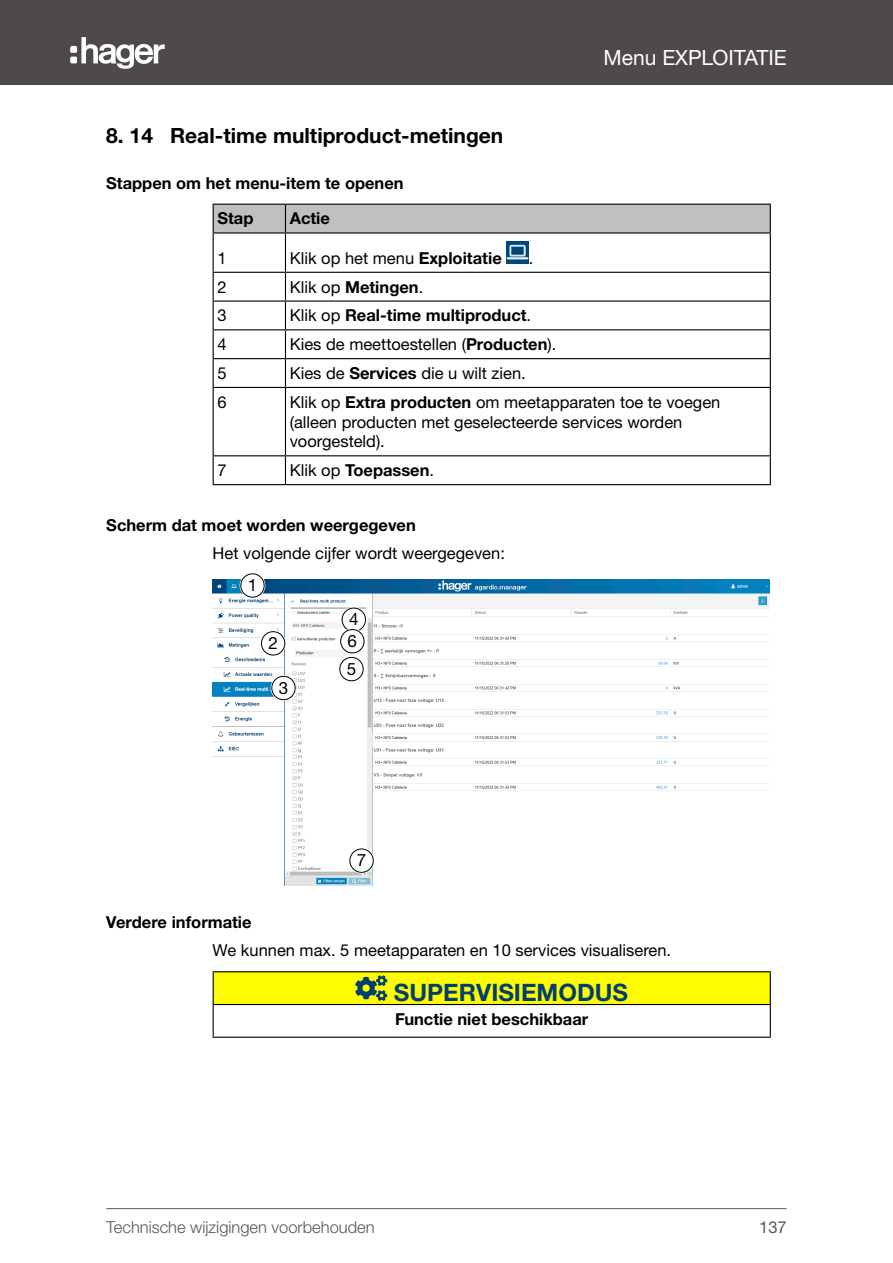
<style>
.page{position:relative;width:893px;height:1263px;background:#fff}
.page>*{position:absolute;margin:0;border:0;box-sizing:border-box;transform-origin:0 0}
.Signalwort_weiß{font:700 24px "Helvetica Neue LTW1 G";color:#00406f}
.t1{font:700 21px "Helvetica Neue LTW1 G";color:#000}
.t2{font:21px "Helvetica Neue LTW1 G";color:#fff}
.t3{font:16.95px "Helvetica Neue LTW1 G";color:#000}
.Table_Body_Text{font:16.5px/19.8px "Helvetica Neue LTW1 G";color:#000}
.Body_Text{font:16.5px "Helvetica Neue LTW1 G";color:#000}
.Table_Body_Text-2{font:700 16.5px "Helvetica Neue LTW1 G";color:#000}
.Marginalie{font:700 16.5px "Helvetica Neue LTW1 G";color:#000}
.t4{font:300 16.5px "Helvetica Neue LTW1 G";color:#575756}
.Table_Heading{font:700 16.5px "Helvetica Neue LTW1 G";color:#000}
.t5{font:16.5px "Helvetica Neue LTW1 G";color:#575756}
.s1{font-weight:700}
.s2{font-weight:400}
</style>
<div class="page">
<div style="left:0;top:0;width:893px;height:85px;background:#4d4a49"></div>
<svg style="left:81px;top:37px;width:84px;height:32px"></svg>
<div style="left:70px;top:46px;width:7px;height:7px;background:#fefefe;border-radius:2px"></div>
<div style="left:70px;top:57px;width:7px;height:6px;background:#fefefe;border-radius:2px"></div>
<hr style="left:106px;top:1208px;width:681px;height:1px;background:#575756">
<hr style="left:213px;top:300px;width:72px;height:2px;background:#000">
<hr style="left:285px;top:300px;width:486px;height:2px;background:#000">
<hr style="left:213px;top:329px;width:72px;height:1px;background:#000">
<hr style="left:285px;top:329px;width:486px;height:1px;background:#000">
<hr style="left:213px;top:358px;width:72px;height:1px;background:#000">
<hr style="left:285px;top:358px;width:486px;height:1px;background:#000">
<hr style="left:213px;top:387px;width:72px;height:1px;background:#000">
<hr style="left:285px;top:387px;width:486px;height:1px;background:#000">
<hr style="left:213px;top:455px;width:72px;height:1px;background:#000">
<hr style="left:285px;top:455px;width:486px;height:1px;background:#000">
<hr style="left:213px;top:484px;width:72px;height:1px;background:#000">
<hr style="left:285px;top:484px;width:486px;height:1px;background:#000">
<hr style="left:285px;top:234px;width:1px;height:38px;background:#000">
<svg style="left:285px;top:273px;width:1px;height:114px"></svg>
<hr style="left:285px;top:388px;width:1px;height:67px;background:#000">
<svg style="left:285px;top:456px;width:1px;height:28px"></svg>
<div style="left:213px;top:204px;width:558px;height:28px;background:#c0c0c0"></div>
<svg style="left:213px;top:273px;width:1px;height:114px"></svg>
<svg style="left:770px;top:273px;width:1px;height:114px"></svg>
<hr style="left:213px;top:388px;width:1px;height:67px;background:#000">
<hr style="left:770px;top:388px;width:1px;height:67px;background:#000">
<svg style="left:213px;top:456px;width:1px;height:28px"></svg>
<svg style="left:770px;top:456px;width:1px;height:28px"></svg>
<hr style="left:213px;top:232px;width:72px;height:2px;background:#000">
<hr style="left:213px;top:234px;width:1px;height:38px;background:#000">
<hr style="left:285px;top:232px;width:486px;height:2px;background:#000">
<hr style="left:770px;top:234px;width:1px;height:38px;background:#000">
<hr style="left:213px;top:272px;width:72px;height:1px;background:#000">
<hr style="left:285px;top:272px;width:486px;height:1px;background:#000">
<img style="left:506px;top:241px;width:23px;height:23px">
<img style="left:213px;top:579px;width:556px;height:306px">
<svg style="left:240px;top:573px;width:25px;height:25px"></svg>
<div style="left:241px;top:574px;width:23px;height:23px;background:#fff;border-radius:50%"></div>
<div style="left:241px;top:574px;width:23px;height:23px;border:1px solid #000;border-radius:50%"></div>
<svg style="left:260px;top:630px;width:26px;height:26px"></svg>
<div style="left:261px;top:632px;width:24px;height:23px;background:#fff;border-radius:50%"></div>
<div style="left:261px;top:631px;width:24px;height:24px;border:1px solid #000;border-radius:50%"></div>
<svg style="left:271px;top:675px;width:25px;height:26px"></svg>
<div style="left:272px;top:676px;width:23px;height:24px;background:#fff;border-radius:50%"></div>
<div style="left:272px;top:676px;width:23px;height:24px;border:1px solid #000;border-radius:50%"></div>
<svg style="left:341px;top:607px;width:26px;height:26px"></svg>
<div style="left:342px;top:608px;width:23px;height:23px;background:#fff;border-radius:50%"></div>
<div style="left:342px;top:608px;width:24px;height:24px;border:1px solid #000;border-radius:50%"></div>
<svg style="left:339px;top:656px;width:25px;height:26px"></svg>
<div style="left:340px;top:657px;width:23px;height:24px;background:#fff;border-radius:50%"></div>
<div style="left:340px;top:657px;width:23px;height:24px;border:1px solid #000;border-radius:50%"></div>
<svg style="left:339px;top:628px;width:26px;height:26px"></svg>
<div style="left:341px;top:629px;width:23px;height:24px;background:#fff;border-radius:50%"></div>
<div style="left:340px;top:629px;width:24px;height:24px;border:1px solid #000;border-radius:50%"></div>
<svg style="left:349px;top:848px;width:25px;height:25px"></svg>
<div style="left:350px;top:849px;width:23px;height:23px;background:#fff;border-radius:50%"></div>
<div style="left:350px;top:849px;width:23px;height:23px;border:1px solid #000;border-radius:50%"></div>
<div style="left:213px;top:972px;width:557px;height:32px;background:#fffb01"></div>
<hr style="left:213px;top:971px;width:558px;height:1px;background:#000">
<hr style="left:213px;top:972px;width:1px;height:32px;background:#000">
<hr style="left:770px;top:972px;width:1px;height:32px;background:#000">
<hr style="left:213px;top:1004px;width:558px;height:1px;background:#000">
<hr style="left:213px;top:1005px;width:1px;height:32px;background:#000">
<hr style="left:770px;top:1005px;width:1px;height:32px;background:#000">
<hr style="left:213px;top:1037px;width:558px;height:1px;background:#000">
<svg style="left:355px;top:975px;width:32px;height:26px"></svg>
<p class="t2" style="left:604px;top:44px;width:185px">Menu EXPLOITATIE</p>
<p class="t1" style="left:106px;top:122px;width:399px">8. 14 Real-time multiproduct-metingen</p>
<p class="Marginalie" style="left:106px;top:173px;width:299px">Stappen om het menu-item te openen</p>
<p class="Table_Heading" style="left:217px;top:208px;width:38px">Stap</p>
<p class="Table_Heading" style="left:290px;top:208px;width:42px">Actie</p>
<p class="Table_Body_Text" style="left:217px;top:248px;width:11px">1</p>
<p class="Table_Body_Text" style="left:290px;top:248px;width:214px">Klik op het menu <span class="s1">Exploitatie</span></p>
<p class="Table_Body_Text" style="left:529px;top:248px;width:6px">.</p>
<p class="Table_Body_Text" style="left:217px;top:277px;width:11px">2</p>
<p class="Table_Body_Text-2" style="left:290px;top:276px;width:135px"><span class="s2">Klik op</span> Metingen<span class="s2">.</span></p>
<p class="Table_Body_Text" style="left:217px;top:305px;width:11px">3</p>
<p class="Table_Body_Text-2" style="left:290px;top:305px;width:243px"><span class="s2">Klik op</span> Real-time multiproduct<span class="s2">.</span></p>
<p class="Table_Body_Text" style="left:217px;top:334px;width:11px">4</p>
<p class="Table_Body_Text" style="left:290px;top:334px;width:268px">Kies de meettoestellen (<span class="s1">Producten</span>).</p>
<p class="Table_Body_Text" style="left:217px;top:363px;width:11px">5</p>
<p class="Table_Body_Text" style="left:290px;top:363px;width:238px">Kies de <span class="s1">Services</span> die u wilt zien.</p>
<p class="Table_Body_Text" style="left:217px;top:392px;width:11px">6</p>
<p class="Table_Body_Text" style="left:290px;top:392px;width:432px">Klik op <span class="s1">Extra producten</span> om meetapparaten toe te voegen (alleen producten met geselecteerde services worden voorgesteld).</p>
<p class="Table_Body_Text" style="left:217px;top:460px;width:11px">7</p>
<p class="Table_Body_Text-2" style="left:290px;top:460px;width:146px"><span class="s2">Klik op</span> Toepassen<span class="s2">.</span></p>
<p class="Marginalie" style="left:106px;top:515px;width:311px">Scherm dat moet worden weergegeven</p>
<p class="Body_Text" style="left:213px;top:543px;width:294px">Het volgende cijfer wordt weergegeven:</p>
<p class="t3" style="left:248px;top:575px;width:11px">1</p>
<p class="t3" style="left:268px;top:633px;width:11px">2</p>
<p class="t3" style="left:279px;top:677px;width:11px">3</p>
<p class="t3" style="left:349px;top:609px;width:11px">4</p>
<p class="t3" style="left:347px;top:658px;width:11px">5</p>
<p class="t3" style="left:348px;top:630px;width:11px">6</p>
<p class="t3" style="left:357px;top:850px;width:11px">7</p>
<p class="Marginalie" style="left:106px;top:912px;width:147px">Verdere informatie</p>
<p class="Body_Text" style="left:213px;top:940px;width:460px">We kunnen max. 5 meetapparaten en 10 services visualiseren.</p>
<p class="Signalwort_weiß" style="left:394px;top:977px;width:236px">SUPERVISIEMODUS</p>
<p class="Table_Body_Text-2" style="left:395px;top:1009px;width:195px">Functie niet beschikbaar</p>
<p class="t4" style="left:106px;top:1217px;width:270px">Technische wijzigingen voorbehouden</p>
<p class="t5" style="left:759px;top:1217px;width:29px">137</p>
</div>
